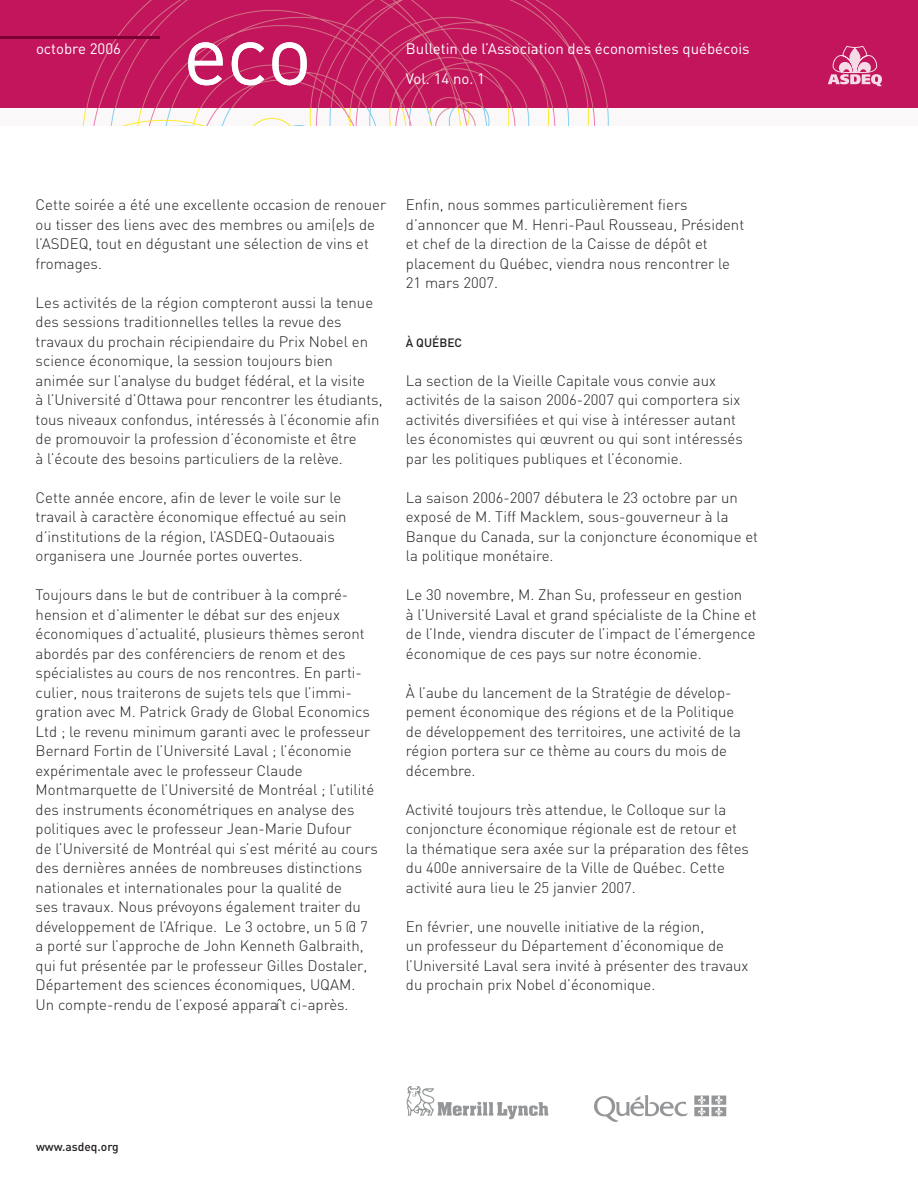
<style>
.page{position:relative;width:918px;height:1188px;background:#fff}
.page>*{position:absolute;margin:0;border:0;box-sizing:border-box;transform-origin:0 0}
.t1{font:85.35px "DIN";color:#fff}
.t2{font:300 15px/19.5px "DIN";color:#231f20}
.t3{font:15px "DIN";color:#fff}
.t4{font:500 12px "DIN";color:#231f20}
</style>
<div class="page">
<svg style="left:406px;top:1086px;width:142px;height:33px"></svg>
<svg style="left:594px;top:1095px;width:94px;height:27px"></svg>
<svg style="left:694px;top:1096px;width:32px;height:20px"></svg>
<img style="left:0;top:0;width:918px;height:108px">
<hr style="left:0;top:36px;width:159px;height:3px;background:#7a0033">
<svg style="left:828px;top:46px;width:54px;height:40px;background:#d66694"></svg>
<svg style="left:82px;top:108px;width:527px;height:18px"></svg>
<p class="t3" style="left:36px;top:39px;width:87px">octobre 2006</p>
<h1 class="t1" style="left:183px;top:1px;width:131px">eco</h1>
<p class="t3" style="left:406px;top:39px;width:345px">Bulletin de l’Association des économistes québécois</p>
<p class="t3" style="left:406px;top:69px;width:81px">Vol. 14 no. 1</p>
<p class="t2" style="left:36px;top:195px;width:352px">Cette soirée a été une excellente occasion de renouer ou tisser des liens avec des membres ou ami(e)s de l’ASDEQ, tout en dégustant une sélection de vins et fromages.</p>
<p class="t2" style="left:36px;top:292px;width:348px">Les activités de la région compteront aussi la tenue des sessions traditionnelles telles la revue des travaux du prochain récipiendaire du Prix Nobel en science économique, la session toujours bien animée sur l’analyse du budget fédéral, et la visite<br>à l’Université d’Ottawa pour rencontrer les étudiants, tous niveaux confondus, intéressés à l’économie afin de promouvoir la profession d’économiste et être<br>à l’écoute des besoins particuliers de la relève.</p>
<p class="t2" style="left:36px;top:487px;width:313px">Cette année encore, afin de lever le voile sur le travail à caractère économique effectué au sein d’institutions de la région, l’ASDEQ-Outaouais organisera une Journée portes ouvertes.</p>
<p class="t2" style="left:36px;top:585px;width:344px">Toujours dans le but de contribuer à la compré&shy;hension et d’alimenter le débat sur des enjeux économiques d’actualité, plusieurs thèmes seront abordés par des conférenciers de renom et des spécialistes au cours de nos rencontres. En parti&shy;culier, nous traiterons de sujets tels que l’immi&shy;gration avec M. Patrick Grady de Global Economics Ltd ; le revenu minimum garanti avec le professeur Bernard Fortin de l’Université Laval ; l’économie expérimentale avec le professeur Claude Montmarquette de l’Université de Montréal ; l’utilité des instruments économétriques en analyse des politiques avec le professeur Jean-Marie Dufour<br>de l’Université de Montréal qui s’est mérité au cours des dernières années de nombreuses distinctions nationales et internationales pour la qualité de<br>ses travaux. Nous prévoyons également traiter du développement de l’Afrique. Le 3 octobre, un 5 @ 7 a porté sur l’approche de John Kenneth Galbraith, qui fut présentée par le professeur Gilles Dostaler, Département des sciences économiques, UQAM.<br>Un compte-rendu de l’exposé apparaît ci-après.</p>
<p class="t2" style="left:406px;top:195px;width:340px">Enfin, nous sommes particulièrement fiers d’annoncer que M. Henri-Paul Rousseau, Président et chef de la direction de la Caisse de dépôt et placement du Québec, viendra nous rencontrer le 21 mars 2007.</p>
<p class="t4" style="left:406px;top:335px;width:58px">À QUÉBEC</p>
<p class="t2" style="left:406px;top:370px;width:338px">La section de la Vieille Capitale vous convie aux activités de la saison 2006-2007 qui comportera six activités diversifiées et qui vise à intéresser autant les économistes qui œuvrent ou qui sont intéressés par les politiques publiques et l’économie.</p>
<p class="t2" style="left:406px;top:487px;width:354px">La saison 2006-2007 débutera le 23 octobre par un exposé de M. Tiff Macklem, sous-gouverneur à la Banque du Canada, sur la conjoncture économique et la politique monétaire.</p>
<p class="t2" style="left:406px;top:585px;width:352px">Le 30 novembre, M. Zhan Su, professeur en gestion<br>à l’Université Laval et grand spécialiste de la Chine et de l’Inde, viendra discuter de l’impact de l’émergence économique de ces pays sur notre économie.</p>
<p class="t2" style="left:406px;top:682px;width:337px">À l’aube du lancement de la Stratégie de dévelop&shy;pement économique des régions et de la Politique de développement des territoires, une activité de la région portera sur ce thème au cours du mois de décembre.</p>
<p class="t2" style="left:406px;top:799px;width:345px">Activité toujours très attendue, le Colloque sur la conjoncture économique régionale est de retour et la thématique sera axée sur la préparation des fêtes du 400e anniversaire de la Ville de Québec. Cette activité aura lieu le 25 janvier 2007.</p>
<p class="t2" style="left:406px;top:916px;width:344px">En février, une nouvelle initiative de la région,<br>un professeur du Département d’économique de l’Université Laval sera invité à présenter des travaux du prochain prix Nobel d’économique.</p>
<p class="t4" style="left:36px;top:1139px;width:84px">www.asdeq.org</p>
</div>
